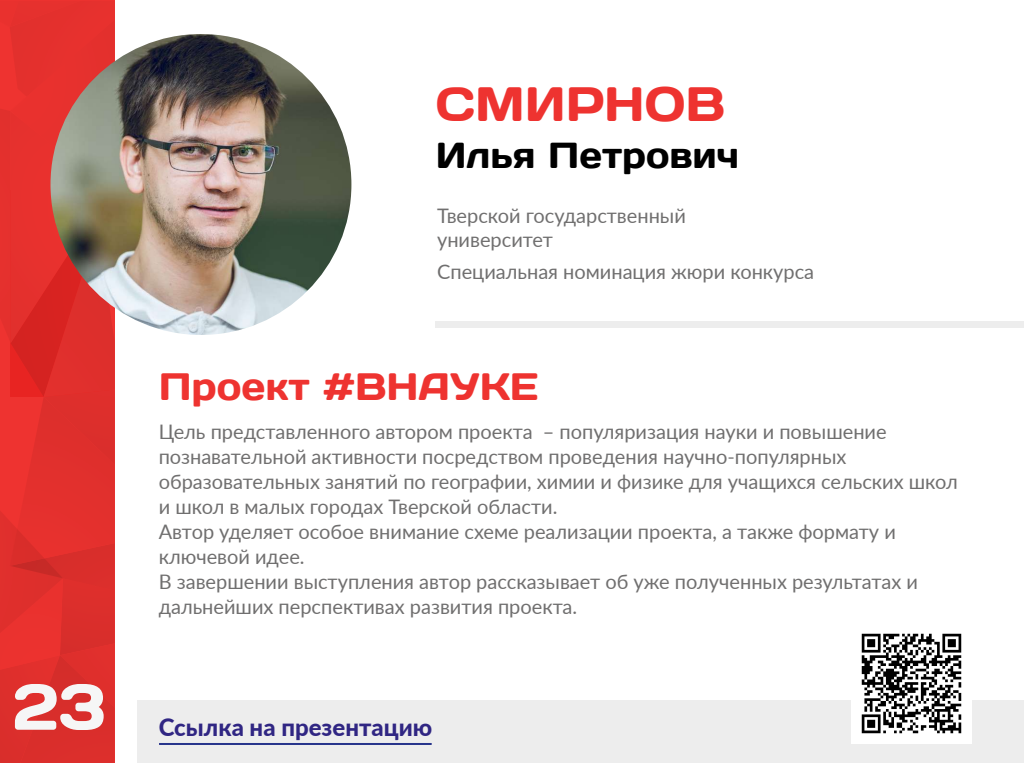
<style>
.page{position:relative;width:1024px;height:763px;background:#fff}
.page>*{position:absolute;margin:0;border:0;box-sizing:border-box;transform-origin:0 0}
.t1{font:65px "Days";color:#f6f6f6}
.t2{font:48px "Days";color:#ee3330}
.t3{font:38px "Days";color:#ee3330}
.t4{font:36px "Days";color:#000}
.t5{font:800 24px "Lato";color:#302683}
.t6{font:20px/25px "Lato";color:#706f6f}
</style>
<div class="page">
<div style="left:138px;top:700px;width:886px;height:63px;background:#ededed"></div>
<svg style="left:0;top:1px;width:115px;height:762px;background:#e12f2c"></svg>
<img style="left:50px;top:34px;width:301px;height:301px;border-radius:150px">
<div style="left:436px;top:321px;width:588px;height:7px;background:#ededed"></div>
<hr style="left:159px;top:743px;width:273px;height:2px;background:#27348b">
<img style="left:851px;top:633px;width:120px;height:110px">
<h1 class="t1" style="left:13px;top:661px;width:94px">23</h1>
<h2 class="t2" style="left:436px;top:71px;width:291px">СМИРНОВ</h2>
<h3 class="t4" style="left:436px;top:130px;width:305px">Илья Петрович</h3>
<p class="t6" style="left:437px;top:204px;width:250px;line-height:24px">Тверской государственный университет</p>
<p class="t6" style="left:437px;top:259px;width:379px">Специальная номинация жюри конкурса</p>
<h3 class="t3" style="left:159px;top:360px;width:381px">Проект #ВНАУКЕ</h3>
<p class="t6" style="left:159px;top:420px;width:801px">Цель представленного автором проекта – популяризация науки и повышение познавательной активности посредством проведения научно-популярных образовательных занятий по географии, химии и физике для учащихся сельских школ и школ в малых городах Тверской области.<br>Автор уделяет особое внимание схеме реализации проекта, а также формату и ключевой идее.<br>В завершении выступления автор рассказывает об уже полученных результатах и дальнейших перспективах развития проекта.</p>
<p class="t5" style="left:159px;top:709px;width:275px">Ссылка на презентацию</p>
</div>
